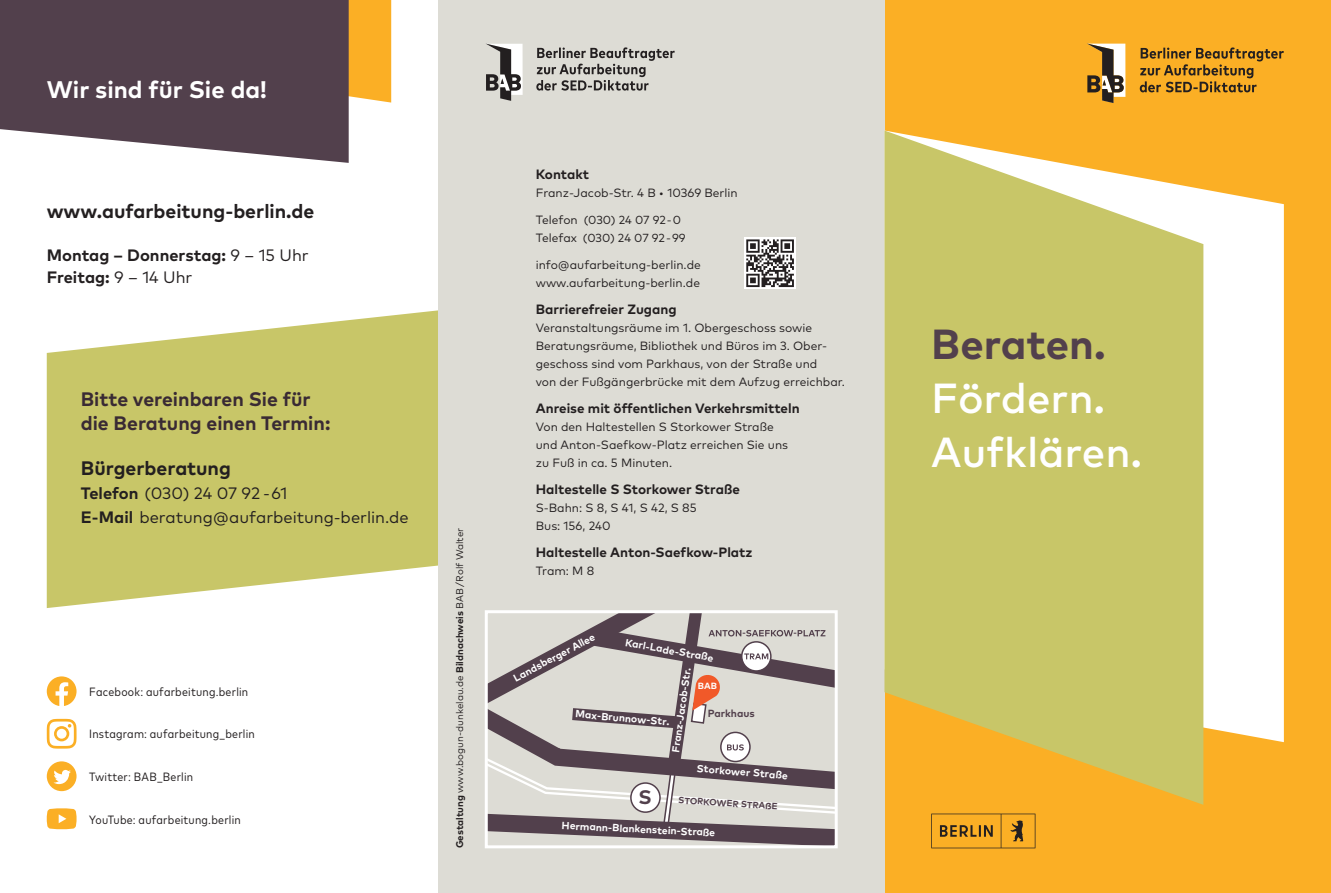
<style>
.page{position:relative;width:1331px;height:893px;background:#fff}
.page>*{position:absolute;margin:0;border:0;box-sizing:border-box;transform-origin:0 0}
.t1{font:500 42px/54px "Mark OT";color:#fff}
.t2{font:700 42px "Mark OT";color:#52404c}
.t3{font:700 24px "Mark OT";color:#fff}
.t4{font:700 19.5px/24px "Mark OT";color:#392a34}
.t5{font:700 19.5px "Mark OT";color:#231f20}
.t6{font:700 19.5px "Mark OT";color:#52404c}
.t7{font:16.5px/24px "Mark OT";color:#231f20}
.t8{font:700 16.5px/21.8px "Mark OT";color:#231f20}
.t9{font:700 13.5px "Mark OT";color:#231f20}
.t10{font:12px/18px "Mark OT";color:#231f20}
.t11{font:condensed 12px "Mark Pro";letter-spacing:.015em;color:#231f20}
.t12{font:11.7px/18px "Mark OT";color:#231f20}
.t13{font:700 10.35px "Mark OT";color:#fff}
.t14{font:700 10.35px "Mark OT";color:#52404c}
.t15{font:9.75px "Mark OT";color:#231f20}
.t16{font:700 9px "Mark OT";color:#52404c}
.t17{font:700 9px "Mark OT";color:#fff}
.s1{font-weight:400}
.s2{font-weight:700}
.s3{font-size:12px}
</style>
<div class="page">
<div style="left:349px;top:0;width:42px;height:103px;background:#fbaf25"></div>
<div style="left:884px;top:0;width:447px;height:893px;background:#fbaf25"></div>
<div style="left:438px;top:0;width:446px;height:893px;background:#dddcd5"></div>
<div style="left:1203px;top:189px;width:81px;height:553px;background:#fff"></div>
<svg style="left:47px;top:310px;width:391px;height:298px;background:#cfce7d"></svg>
<svg style="left:884px;top:131px;width:319px;height:674px;background:#d0c565"></svg>
<svg style="left:1087px;top:43px;width:197px;height:60px"></svg>
<svg style="left:486px;top:43px;width:189px;height:58px"></svg>
<svg style="left:931px;top:814px;width:104px;height:34px"></svg>
<div style="left:485px;top:610px;width:353px;height:238px;border:3px solid #fff"></div>
<svg style="left:745px;top:238px;width:51px;height:51px"></svg>
<svg style="left:746px;top:239px;width:48px;height:48px;background:#848283"></svg>
<svg style="left:0;top:0;width:349px;height:163px;background:#64545e"></svg>
<svg style="left:47px;top:676px;width:30px;height:30px"></svg>
<svg style="left:47px;top:761px;width:30px;height:30px"></svg>
<svg style="left:47px;top:808px;width:30px;height:21px"></svg>
<svg style="left:47px;top:719px;width:30px;height:30px"></svg>
<svg style="left:486px;top:612px;width:350px;height:235px"></svg>
<h2 class="t3" style="left:47px;top:74px;width:222px">Wir sind für Sie da!</h2>
<h3 class="t5" style="left:47px;top:198px;width:269px">www.aufarbeitung-berlin.de</h3>
<h3 class="t8" style="left:47px;top:244px;width:264px">Montag – Donnerstag: <span class="s1">9 – 15 Uhr<br></span>Freitag: <span class="s1">9 – 14 Uhr</span></h3>
<h3 class="t4" style="left:81px;top:386px;width:251px">Bitte vereinbaren Sie für die Beratung einen Termin:</h3>
<h3 class="t5" style="left:81px;top:455px;width:152px">Bürgerberatung</h3>
<h3 class="t7" style="left:81px;top:481px;width:329px"><span class="s2">Telefon</span> (030) 24 07 92 - 61<br><span class="s2">E-Mail</span> beratung@aufarbeitung-berlin.de</h3>
<p class="t11" style="left:89px;top:683px;width:160px">Facebook: aufarbeitung.berlin</p>
<p class="t11" style="left:89px;top:725px;width:167px">Instagram: aufarbeitung_berlin</p>
<p class="t11" style="left:89px;top:768px;width:105px">Twitter: BAB_Berlin</p>
<p class="t11" style="left:89px;top:810px;width:153px">YouTube: aufarbeitung.berlin</p>
<p class="t15" style="left:454px;top:848px;width:322px;rotate:-90deg"><span class="s2">Gestaltung</span> www.bogun-dunkelau.de <span class="s2">Bildnachweis</span> BAB / Rolf Walter</p>
<p class="t9" style="left:536px;top:165px;width:55px">Kontakt</p>
<p class="t10" style="left:536px;top:183px;width:204px">Franz-Jacob-Str. 4 B • 10369 Berlin</p>
<p class="t12" style="left:536px;top:211px;width:151px"><span class="s3">Telefon</span> (030) 24 07 92 - 0<br><span class="s3">Telefax</span> (030) 24 07 92 - 99</p>
<p class="t10" style="left:536px;top:255px;width:167px">info@aufarbeitung-berlin.de www.aufarbeitung-berlin.de</p>
<p class="t9" style="left:536px;top:300px;width:142px">Barrierefreier Zugang</p>
<p class="t10" style="left:536px;top:318px;width:311px">Veranstaltungsräume im 1. Obergeschoss sowie Beratungsräume, Bibliothek und Büros im 3. Ober&shy;geschoss sind vom Parkhaus, von der Straße und<br>von der Fußgängerbrücke mit dem Aufzug erreichbar.</p>
<p class="t9" style="left:536px;top:399px;width:265px">Anreise mit öffentlichen Verkehrsmitteln</p>
<p class="t10" style="left:536px;top:417px;width:254px">Von den Haltestellen S Storkower Straße und Anton-Saefkow-Platz erreichen Sie uns zu Fuß in ca. 5 Minuten.</p>
<p class="t9" style="left:536px;top:480px;width:206px">Haltestelle S Storkower Straße</p>
<p class="t10" style="left:536px;top:498px;width:162px">S-Bahn: S 8, S 41, S 42, S 85<br>Bus: 156, 240</p>
<p class="t9" style="left:536px;top:543px;width:218px">Haltestelle Anton-Saefkow-Platz</p>
<p class="t10" style="left:536px;top:561px;width:60px">Tram: M 8</p>
<p class="t13" style="left:511px;top:672px;width:92px;rotate:-28deg">Landsberger Allee</p>
<p class="t13" style="left:626px;top:636px;width:91px;rotate:10deg">Karl-Lade-Straße</p>
<p class="t13" style="left:669px;top:751px;width:90px;rotate:-82deg">Franz-Jacob-Str.</p>
<p class="t17" style="left:698px;top:680px;width:20px">BAB</p>
<p class="t13" style="left:576px;top:707px;width:98px;rotate:5deg">Max-Brunnow-Str.</p>
<p class="t14" style="left:708px;top:707px;width:49px">Parkhaus</p>
<h3 class="t6" style="left:638px;top:785px;width:15px">S</h3>
<p class="t13" style="left:697px;top:761px;width:93px;rotate:5deg">Storkower Straße</p>
<p class="t16" style="left:679px;top:794px;width:101px;rotate:4deg">STORKOWER STRA E</p>
<p class="t13" style="left:562px;top:818px;width:155px;rotate:3deg">Hermann-Blankenstein-Straße</p>
<h1 class="t2" style="left:931px;top:317px;width:176px">Beraten.</h1>
<h1 class="t1" style="left:931px;top:371px;width:212px">Fördern.<br>Aufklären.</h1>
</div>
